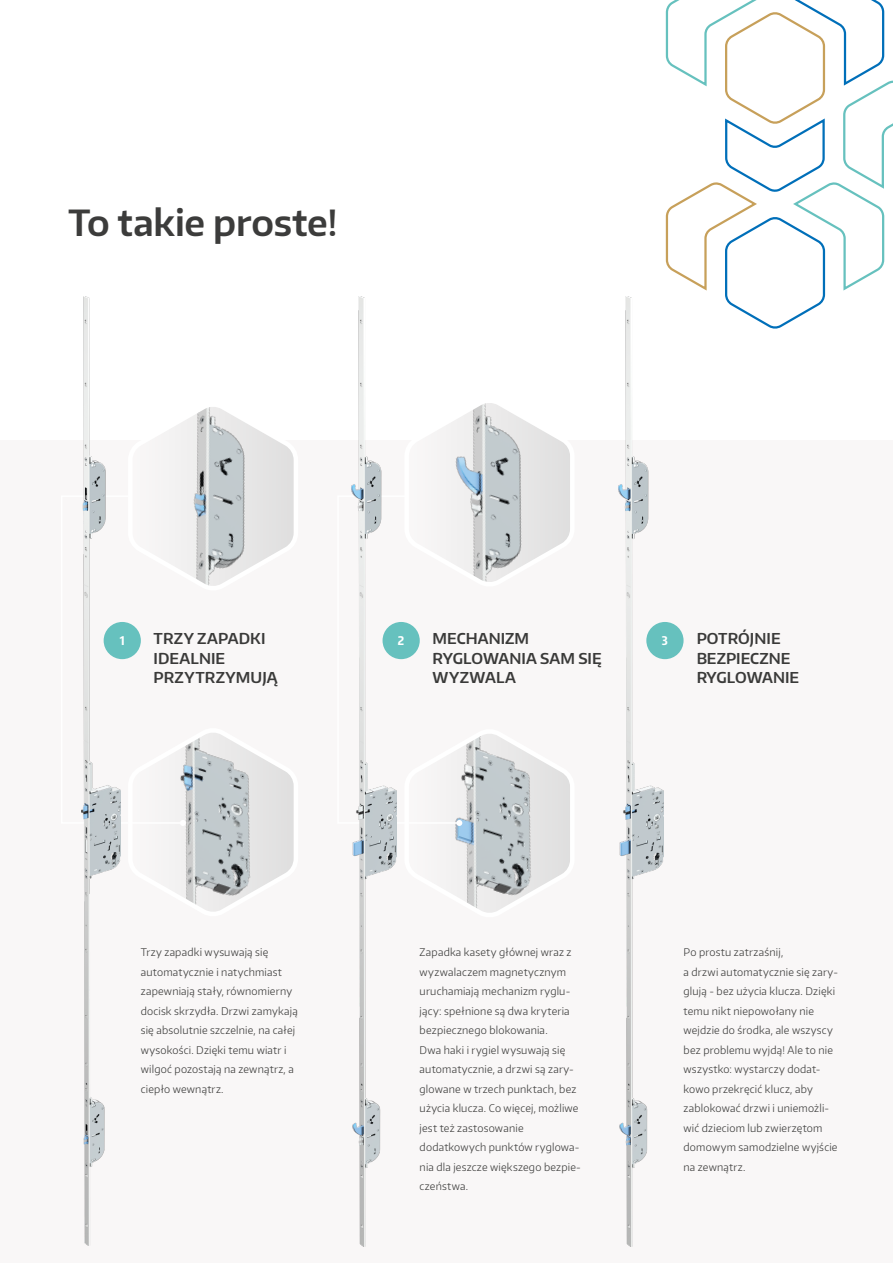
<style>
.page{position:relative;width:893px;height:1263px;background:#fff}
.page>*{position:absolute;margin:0;border:0;box-sizing:border-box;transform-origin:0 0}
.t1{font:600 36px "Encode Sans Normal";letter-spacing:-.005em;color:#3c3c3b}
.t2{font:600 15px/19.5px "Encode Sans Normal";letter-spacing:.005em;color:#3c3c3b}
.t3{font:700 12px "Encode Sans Condensed";color:#fff}
.t4{font:300 10.5px/19.5px "Encode Sans Normal";letter-spacing:.02em;color:#3c3c3b}
</style>
<div class="page">
<div style="left:0;top:440px;width:893px;height:823px;background:#f9f7f7"></div>
<svg style="left:665px;top:0;width:228px;height:329px"></svg>
<img style="left:619px;top:297px;width:44px;height:950px">
<div style="left:646px;top:622px;width:38px;height:37px;background:#66c1be;border-radius:50%"></div>
<svg style="left:81px;top:622px;width:60px;height:191px"></svg>
<svg style="left:126px;top:723px;width:168px;height:188px"></svg>
<svg style="left:396px;top:622px;width:24px;height:202px"></svg>
<svg style="left:402px;top:724px;width:168px;height:188px"></svg>
<img style="left:82px;top:297px;width:39px;height:948px">
<img style="left:352px;top:297px;width:44px;height:950px">
<svg style="left:155px;top:407px;width:139px;height:179px"></svg>
<svg style="left:431px;top:403px;width:139px;height:179px"></svg>
<h1 class="t1" style="left:68px;top:199px;width:271px">To takie proste!</h1>
<h2 class="t2" style="left:154px;top:628px;width:126px">TRZY ZAPADKI<br>IDEALNIE<br>PRZYTRZYMUJĄ</h2>
<h2 class="t2" style="left:433px;top:628px;width:171px">MECHANIZM<br>RYGLOWANIA SAM SIĘ<br>WYZWALA</h2>
<h2 class="t2" style="left:696px;top:628px;width:104px">POTRÓJNIE<br>BEZPIECZNE<br>RYGLOWANIE</h2>
<p class="t3" style="left:120px;top:632px;width:6px">1</p>
<p class="t3" style="left:398px;top:632px;width:8px">2</p>
<p class="t3" style="left:662px;top:632px;width:8px">3</p>
<p class="t4" style="left:141px;top:942px;width:158px">Trzy zapadki wysuwają się automatycznie i natychmiast zapewniają stały, równomierny docisk skrzydła. Drzwi zamykają się absolutnie szczelnie, na całej wysokości. Dzięki temu wiatr i wilgoć pozostają na zewnątrz, a ciepło wewnątrz.</p>
<p class="t4" style="left:420px;top:942px;width:161px">Zapadka kasety głównej wraz z wyzwalaczem magnetycznym uruchamiają mechanizm ryglu&shy;jący: spełnione są dwa kryteria bezpiecznego blokowania.<br>Dwa haki i rygiel wysuwają się automatycznie, a drzwi są zary&shy;glowane w trzech punktach, bez użycia klucza. Co więcej, możliwe jest też zastosowanie dodatkowych punktów ryglowa&shy;nia dla jeszcze większego bezpie&shy;czeństwa.</p>
<p class="t4" style="left:684px;top:942px;width:156px">Po prostu zatrzaśnij,<br>a drzwi automatycznie się zary&shy;glują - bez użycia klucza. Dzięki temu nikt niepowołany nie wejdzie do środka, ale wszyscy bez problemu wyjdą! Ale to nie wszystko: wystarczy dodat&shy;kowo przekręcić klucz, aby zablokować drzwi i uniemożli&shy;wić dzieciom lub zwierzętom domowym samodzielne wyjście na zewnątrz.</p>
</div>
